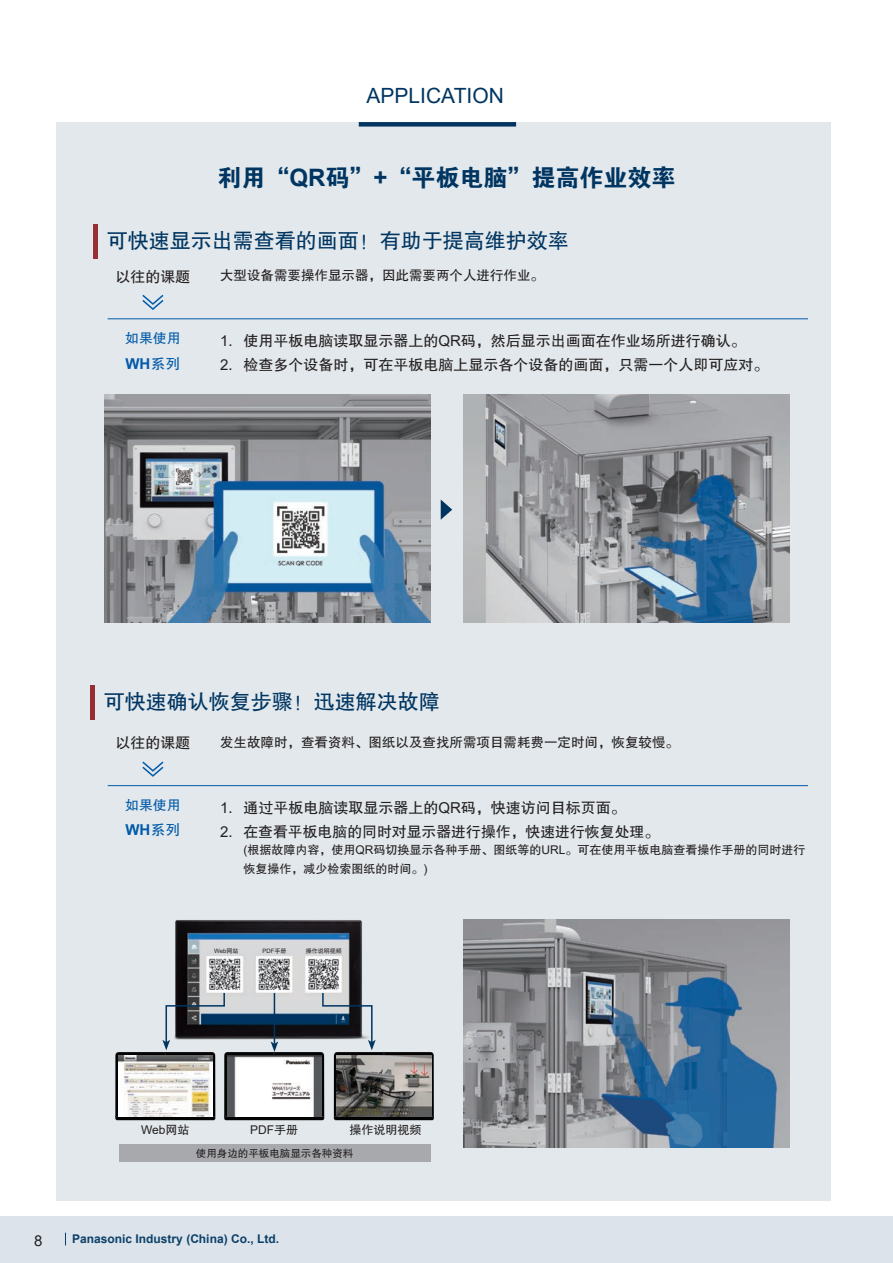
<style>
.page{position:relative;width:893px;height:1263px;background:#fff}
.page>*{position:absolute;margin:0;border:0;box-sizing:border-box;transform-origin:0 0}
.t1{font:24px "FZDHTJW GB1 0";color:#003562}
.t2{font:21px "FZHTJW GB1 0";color:#003562}
.t3{font:21px "Arial";color:#003562}
.t4{font:15px/23.7px "FZHTJW GB1 0";color:#231f20}
.t5{font:700 15px "Arial";color:#015aaa}
.t6{font:15px "Arial";color:#231f20}
.t7{font:13.8px "FZHTJW GB1 0";color:#015aaa}
.t8{font:13.5px "FZHTJW GB1 0";color:#231f20}
.t9{font:12px/19.5px "FZHTJW GB1 0";color:#231f20}
.t10{font:700 12px "Arial";color:#0b4069}
.t11{font:12px "Arial";color:#231f20}
.t12{font:10.5px "FZHTJW GB1 0";color:#231f20}
.t13{font:6px "Arial";color:#231f20}
.t14{font:6px "FZHTJW GB1 0";color:#231f20}
.s1{font-family:"Arial";font-weight:700}
.s2{font-family:"FZHTJW GB1 0";font-weight:400}
.s3{font-family:"Arial"}
.s4{font-family:"FZHTJW GB1 0"}
</style>
<div class="page">
<div style="left:0;top:1216px;width:893px;height:47px;background:#dce3ea"></div>
<svg style="left:65px;top:1233px;width:1px;height:12px"></svg>
<div style="left:56px;top:122px;width:775px;height:1078px;background:#e2e8eb"></div>
<div style="left:359px;top:122px;width:157px;height:5px;background:#003562"></div>
<img style="left:464px;top:919px;width:326px;height:229px">
<hr style="left:94px;top:224px;width:4px;height:34px;background:#962e33">
<hr style="left:91px;top:685px;width:4px;height:34px;background:#962e33">
<img style="left:105px;top:395px;width:326px;height:228px">
<img style="left:464px;top:395px;width:326px;height:228px">
<svg style="left:142px;top:294px;width:22px;height:16px"></svg>
<svg style="left:142px;top:761px;width:22px;height:16px"></svg>
<hr style="left:108px;top:785px;width:700px;height:1px;background:#015aaa">
<hr style="left:108px;top:318px;width:700px;height:1px;background:#015aaa">
<svg style="left:441px;top:500px;width:11px;height:20px"></svg>
<img style="left:175px;top:920px;width:187px;height:71px">
<div style="left:119px;top:1144px;width:311px;height:17px;background:#a8a9ad"></div>
<svg style="left:115px;top:991px;width:319px;height:129px"></svg>
<h2 class="t3" style="left:366px;top:81px;width:139px">APPLICATION</h2>
<h1 class="t1" style="left:217px;top:165px;width:460px">利用“<span class="s1">QR</span>码”<span class="s1">+</span>“平板电脑”提高作业效率</h1>
<h2 class="t2" style="left:107px;top:229px;width:463px">可快速显示出需查看的画面！有助于提高维护效率</h2>
<p class="t4" style="left:115px;top:265px;width:76px">以往的课题</p>
<p class="t7" style="left:125px;top:331px;width:57px">如果使用</p>
<p class="t5" style="left:125px;top:353px;width:56px">WH<span class="s2">系列</span></p>
<p class="t8" style="left:220px;top:268px;width:325px">大型设备需要操作显示器，因此需要两个人进行作业。</p>
<p class="t4" style="left:220px;top:330px;width:550px"><span class="s3">1</span>．使用平板电脑读取显示器上的<span class="s3">QR</span>码，然后显示出画面在作业场所进行确认。<br><span class="s3">2</span>．检查多个设备时，可在平板电脑上显示各个设备的画面，只需一个人即可应对。</p>
<h2 class="t2" style="left:104px;top:691px;width:337px">可快速确认恢复步骤！迅速解决故障</h2>
<p class="t4" style="left:115px;top:731px;width:76px">以往的课题</p>
<p class="t7" style="left:125px;top:798px;width:57px">如果使用</p>
<p class="t5" style="left:125px;top:820px;width:56px">WH<span class="s2">系列</span></p>
<p class="t8" style="left:220px;top:735px;width:460px">发生故障时，查看资料、图纸以及查找所需项目需耗费一定时间，恢复较慢。</p>
<p class="t4" style="left:220px;top:796px;width:441px"><span class="s3">1</span>．通过平板电脑读取显示器上的<span class="s3">QR</span>码，快速访问目标页面。<br><span class="s3">2</span>．在查看平板电脑的同时对显示器进行操作，快速进行恢复处理。</p>
<p class="t9" style="left:243px;top:840px;width:563px"><span class="s3">(</span>根据故障内容，使用<span class="s3">QR</span>码切换显示各种手册、图纸等的<span class="s3">URL</span>。可在使用平板电脑查看操作手册的同时进行恢复操作，减少检索图纸的时间。<span class="s3">)</span></p>
<p class="t13" style="left:214px;top:946px;width:26px">Web<span class="s4">网站</span></p>
<p class="t13" style="left:262px;top:946px;width:25px">PDF<span class="s4">手册</span></p>
<p class="t14" style="left:306px;top:947px;width:37px">操作说明视频</p>
<p class="t6" style="left:34px;top:1230px;width:10px">8</p>
<p class="t11" style="left:141px;top:1122px;width:50px">Web<span class="s4">网站</span></p>
<p class="t11" style="left:250px;top:1122px;width:49px">PDF<span class="s4">手册</span></p>
<p class="t9" style="left:349px;top:1120px;width:73px">操作说明视频</p>
<p class="t12" style="left:196px;top:1147px;width:159px">使用身边的平板电脑显示各种资料</p>
<p class="t10" style="left:72px;top:1230px;width:208px">Panasonic Industry (China) Co., Ltd.</p>
</div>
